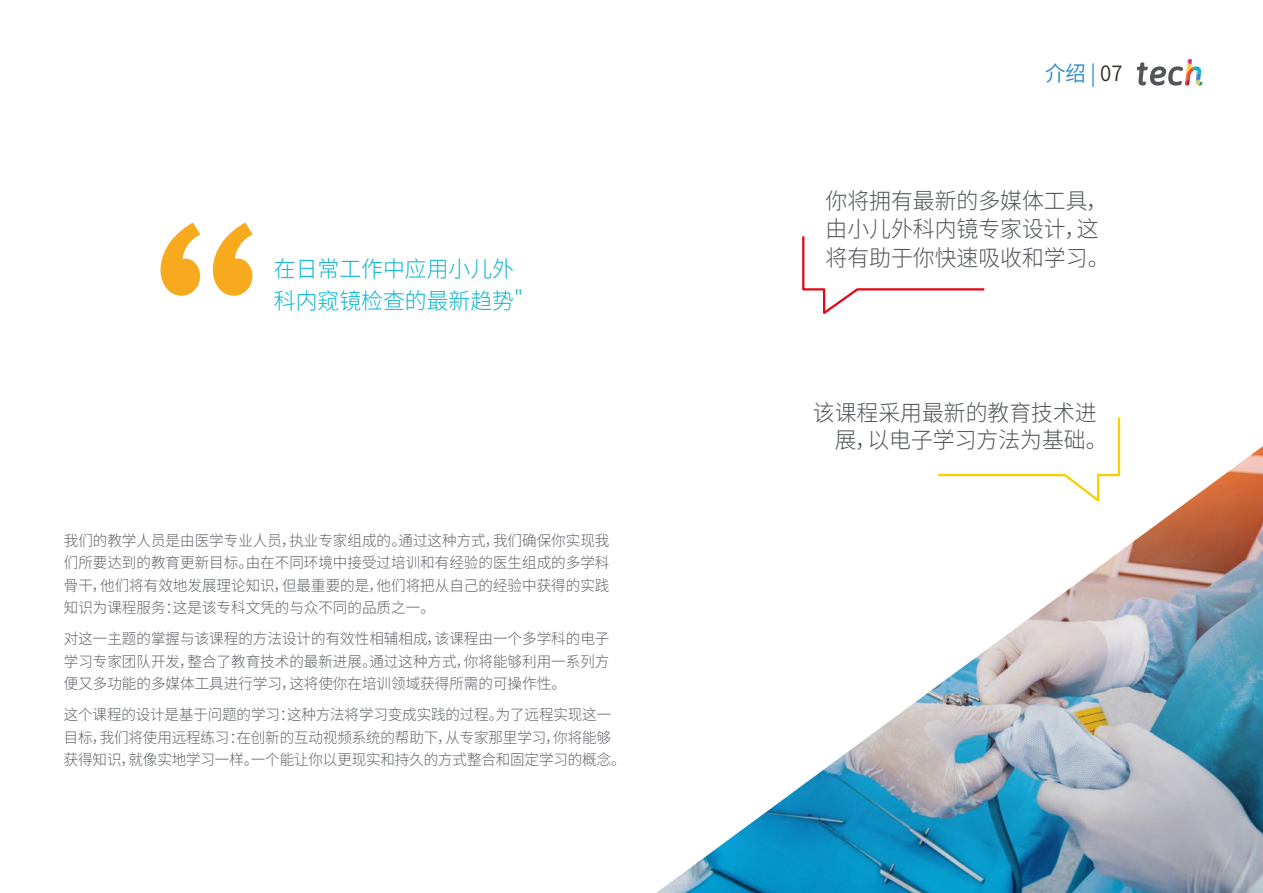
<style>
.page{position:relative;width:1263px;height:893px;background:#fff}
.page>*{position:absolute;margin:0;border:0;box-sizing:border-box;transform-origin:0 0}
.t1{font:300 22.5px/28.5px "Source Han Sans CN";color:#52555b}
.t2{font:300 22.5px/31.5px "Source Han Sans CN";color:#0fb6cf}
.t3{font:21px "Source Han Sans CN";color:#2488c9}
.t4{font:300 15px/22.5px "Source Han Sans CN";letter-spacing:-.01em;color:#61646a;text-align:justify}
.s1{color:#312e20}
</style>
<div class="page">
<svg style="left:161px;top:222px;width:92px;height:74px"></svg>
<svg style="left:1117px;top:417px;width:4px;height:29px"></svg>
<svg style="left:802px;top:236px;width:183px;height:78px"></svg>
<img style="left:656px;top:446px;width:607px;height:447px">
<svg style="left:1137px;top:59px;width:65px;height:27px"></svg>
<h1 class="t2" style="left:274px;top:253px;width:251px">在日常工作中应用小儿外科内窥镜检查的最新趋势"</h1>
<p class="t4" style="left:64px;top:529px;width:547px">我们的教学人员是由医学专业人员，执业专家组成的。通过这种方式，我们确保你实现我们所要达到的教育更新目标。由在不同环境中接受过培训和有经验的医生组成的多学科骨干，他们将有效地发展理论知识，但最重要的是，他们将把从自己的经验中获得的实践知识为课程服务：这是该专科文凭的与众不同的品质之一。</p>
<p class="t4" style="left:64px;top:628px;width:547px">对这一主题的掌握与该课程的方法设计的有效性相辅相成，该课程由一个多学科的电子学习专家团队开发，整合了教育技术的最新进展。通过这种方式，你将能够利用一系列方便又多功能的多媒体工具进行学习，这将使你在培训领域获得所需的可操作性。</p>
<p class="t4" style="left:64px;top:704px;width:563px;text-align:left">这个课程的设计是基于问题的学习：这种方法将学习变成实践的过程。为了远程实现这一目标，我们将使用远程练习：在创新的互动视频系统的帮助下，从专家那里学习，你将能够获得知识，就像实地学习一样。一个能让你以更现实和持久的方式整合和固定学习的概念。</p>
<h2 class="t3" style="left:1045px;top:61px;width:79px">介绍 | <span class="s1">07</span></h2>
<h1 class="t1" style="left:826px;top:187px;width:285px">你将拥有最新的多媒体工具，由小儿外科内镜专家设计，这将有助于你快速吸收和学习。</h1>
<h1 class="t1" style="left:835px;top:399px;width:275px;line-height:27px;text-indent:-22px">该课程采用最新的教育技术进展，以电子学习方法为基础。</h1>
</div>
